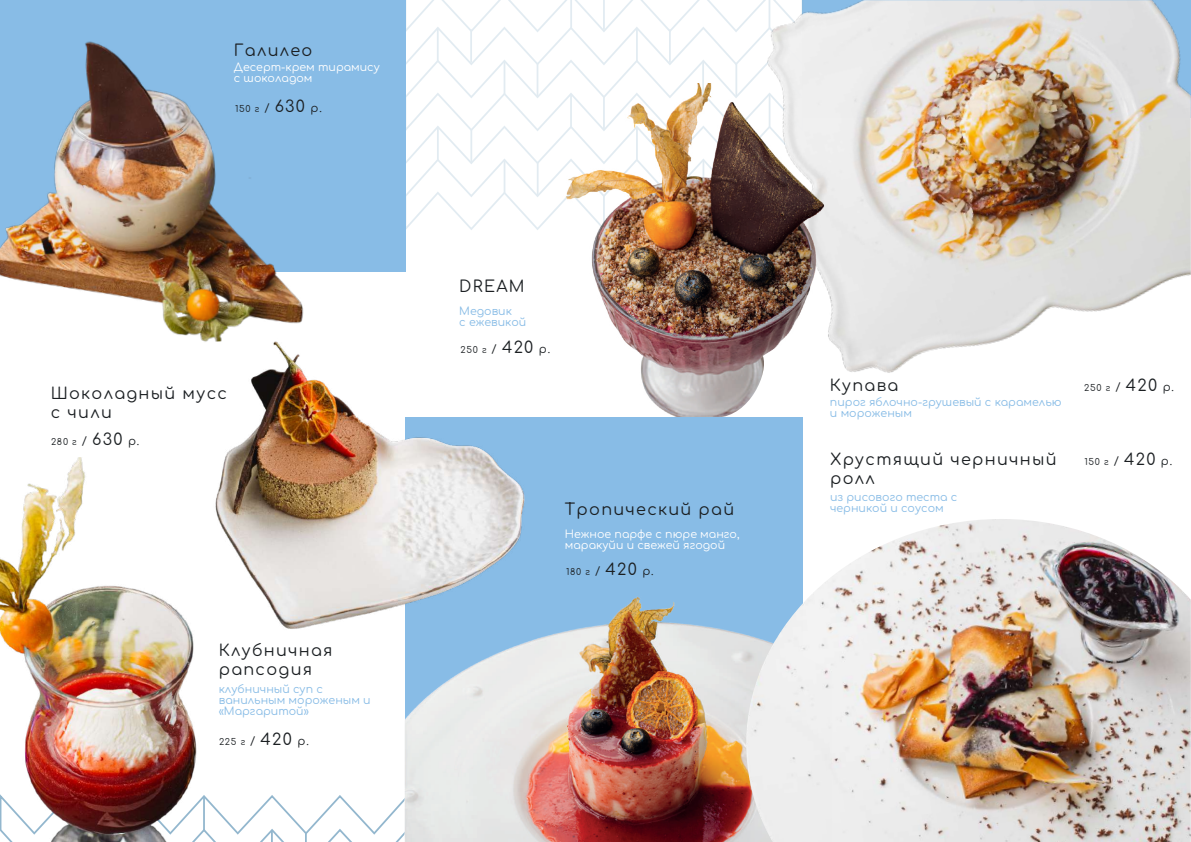
<style>
.page{position:relative;width:1191px;height:842px;background:#fff}
.page>*{position:absolute;margin:0;border:0;box-sizing:border-box;transform-origin:0 0}
.t1{font:16px/19.2px "Comfortaa";letter-spacing:.08em;color:#1b1f22}
.t2{font:11px/11px "Comfortaa";color:#88bce6}
.t3{font:11px/11px "Comfortaa";color:#fff}
.t4{font:9px "Comfortaa";letter-spacing:.08em;color:#1b1f22}
.s1{font-size:11.3px}
.s2{font-size:16px}
</style>
<div class="page">
<svg style="left:406px;top:0;width:257px;height:230px"></svg>
<hr style="left:503px;top:160px;width:2px;height:33px;background:#93b7ce">
<hr style="left:536px;top:64px;width:2px;height:33px;background:#93b7ce">
<hr style="left:503px;top:61px;width:2px;height:33px;background:#93b7ce">
<hr style="left:437px;top:28px;width:1px;height:33px;background:#93b7ce">
<hr style="left:470px;top:30px;width:2px;height:32px;background:#93b7ce">
<hr style="left:570px;top:0;width:2px;height:28px;background:#93b7ce">
<hr style="left:636px;top:28px;width:2px;height:33px;background:#93b7ce">
<hr style="left:603px;top:0;width:2px;height:30px;background:#93b7ce">
<hr style="left:537px;top:163px;width:1px;height:33px;background:#93b7ce">
<hr style="left:470px;top:130px;width:2px;height:33px;background:#93b7ce">
<hr style="left:437px;top:127px;width:2px;height:33px;background:#93b7ce">
<svg style="left:312px;top:795px;width:92px;height:47px"></svg>
<div style="left:0;top:0;width:406px;height:272px;background:#88bce6"></div>
<img style="left:0;top:41px;width:304px;height:297px">
<img style="left:0;top:457px;width:312px;height:385px">
<img style="left:663px;top:0;width:527px;height:373px">
<img style="left:551px;top:84px;width:274px;height:300px">
<img style="left:643px;top:312px;width:187px;height:129px">
<div style="left:820px;top:346px;width:12px;height:83px;background:#fff"></div>
<div style="left:405px;top:417px;width:397px;height:425px;background:#88bce6"></div>
<img style="left:404px;top:596px;width:331px;height:246px">
<img style="left:735px;top:519px;width:455px;height:323px">
<img style="left:124px;top:338px;width:450px;height:300px">
<h1 class="t1" style="left:234px;top:39px;width:80px">Галилео</h1>
<p class="t3" style="left:234px;top:60px;width:148px">Десерт-крем тирамису с шоколадом</p>
<p class="t4" style="left:235px;top:101px;width:88px">150 г <span class="s1">/</span> <span class="s2">630</span> <span class="s1">р.</span></p>
<h1 class="t1" style="left:51px;top:382px;width:178px">Шоколадный мусс с чили</h1>
<p class="t4" style="left:51px;top:434px;width:90px">280 г <span class="s1">/</span> <span class="s2">630</span> <span class="s1">р.</span></p>
<h1 class="t1" style="left:219px;top:639px;width:115px">Клубничная рапсодия</h1>
<p class="t2" style="left:219px;top:682px;width:153px">клубничный суп с ванильным мороженым и «Маргаритой»</p>
<p class="t4" style="left:219px;top:733px;width:91px">225 г <span class="s1">/</span> <span class="s2">420</span> <span class="s1">р.</span></p>
<h1 class="t1" style="left:459px;top:275px;width:67px">DREAM</h1>
<p class="t2" style="left:459px;top:304px;width:69px">Медовик<br>с ежевикой</p>
<p class="t4" style="left:460px;top:341px;width:91px">250 г <span class="s1">/</span> <span class="s2">420</span> <span class="s1">р.</span></p>
<h1 class="t1" style="left:565px;top:497px;width:171px">Тропический рай</h1>
<p class="t3" style="left:565px;top:527px;width:176px">Нежное парфе с пюре манго, маракуйи и свежей ягодой</p>
<p class="t4" style="left:566px;top:564px;width:89px">180 г <span class="s1">/</span> <span class="s2">420</span> <span class="s1">р.</span></p>
<h1 class="t1" style="left:830px;top:373px;width:70px">Купава</h1>
<p class="t4" style="left:1084px;top:380px;width:91px">250 г <span class="s1">/</span> <span class="s2">420</span> <span class="s1">р.</span></p>
<p class="t2" style="left:830px;top:395px;width:233px">пирог яблочно-грушевый с карамелью и мороженым</p>
<h1 class="t1" style="left:830px;top:447px;width:228px">Хрустящий черничный</h1>
<p class="t4" style="left:1084px;top:454px;width:89px">150 г <span class="s1">/</span> <span class="s2">420</span> <span class="s1">р.</span></p>
<h1 class="t1" style="left:830px;top:467px;width:46px">ролл</h1>
<p class="t2" style="left:830px;top:490px;width:129px">из рисового теста с черникой и соусом</p>
</div>
